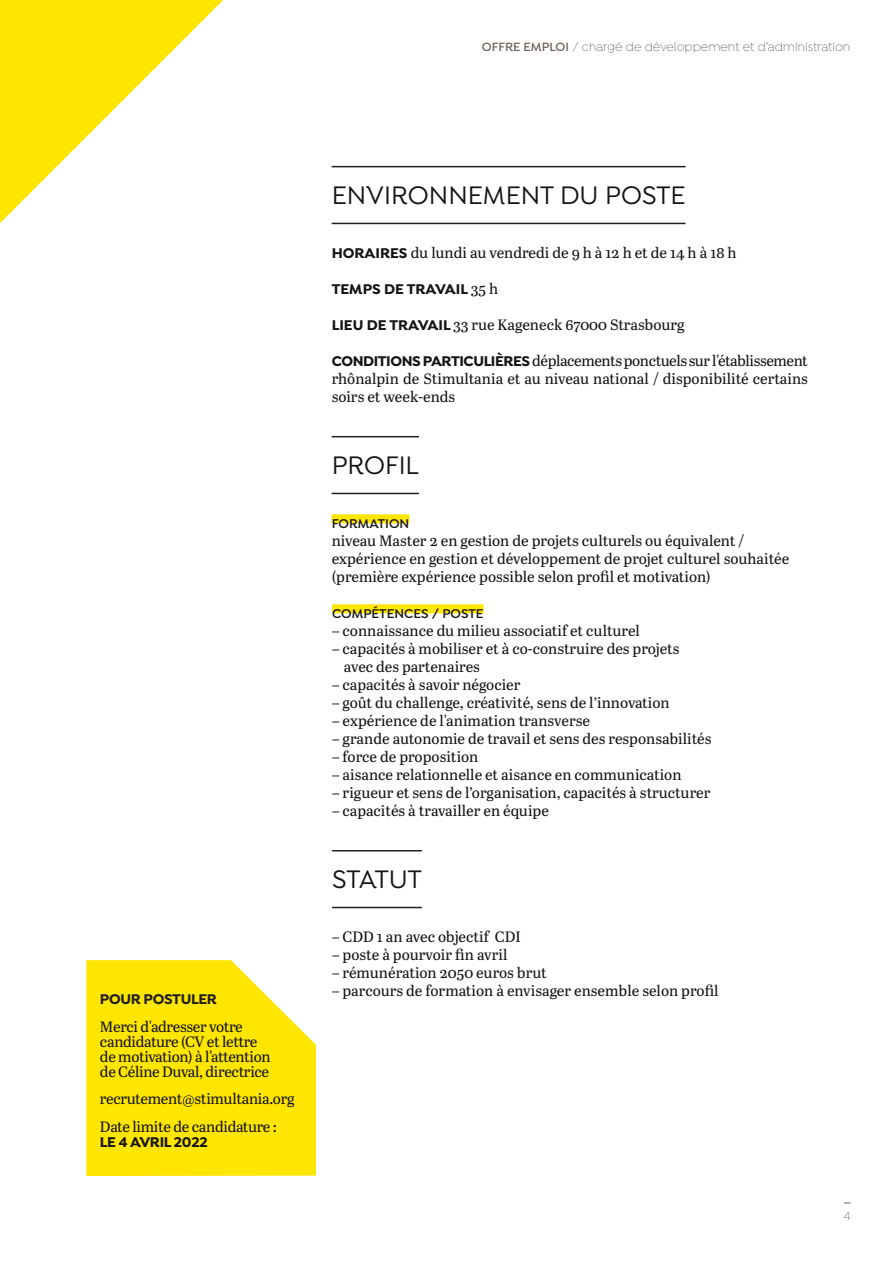
<style>
.page{position:relative;width:893px;height:1263px;background:#fff}
.page>*{position:absolute;margin:0;border:0;box-sizing:border-box;transform-origin:0 0}
.t1{font:500 27px "Isidora";color:#141413}
.t2{font:15px/18px "Abril Text";color:#141413}
.t3{font:15px/15px "Abril Text";letter-spacing:-.02em;color:#141413}
.t4{font:700 15px "Isidora";color:#141413}
.t5{font:700 15px "Isidora";letter-spacing:-.02em;color:#231f20}
.t6{font:700 15px "Isidora";letter-spacing:-.02em;color:#141413}
.t7{font:600 13.5px "Isidora";color:#141413}
.t8{font:300 12.75px "Isidora";color:#72635d}
.s1{font-weight:600}
.s2{font-family:"Isidora";font-weight:700}
.s3{font-family:"Abril Text";font-weight:400}
</style>
<div class="page">
<svg style="left:0;top:0;width:223px;height:223px"></svg>
<hr style="left:332px;top:166px;width:353px;height:1px;background:#231f20">
<hr style="left:332px;top:223px;width:353px;height:1px;background:#231f20">
<hr style="left:332px;top:436px;width:87px;height:1px;background:#231f20">
<hr style="left:332px;top:493px;width:87px;height:1px;background:#231f20">
<div style="left:332px;top:514px;width:77px;height:9px;background:#ffe600"></div>
<div style="left:332px;top:604px;width:152px;height:9px;background:#ffe600"></div>
<hr style="left:332px;top:850px;width:90px;height:1px;background:#231f20">
<hr style="left:332px;top:907px;width:90px;height:1px;background:#231f20">
<svg style="left:86px;top:960px;width:230px;height:216px;background:#ffe713"></svg>
<p class="t8" style="left:482px;top:41px;width:370px"><span class="s1">OFFRE EMPLOI</span> / chargé de développement et d’administration</p>
<p class="t5" style="left:100px;top:992px;width:119px">POUR POSTULER</p>
<p class="t3" style="left:100px;top:1020px;width:172px">Merci d'adresser votre candidature (CV et lettre de motivation) à l'attention de Céline Duval, directrice</p>
<p class="t3" style="left:100px;top:1086px;width:196px;line-height:27.8px">recrutement@stimultania.org<br>Date limite de candidature :</p>
<p class="t6" style="left:100px;top:1135px;width:109px">LE 4 AVRIL 2022</p>
<h1 class="t1" style="left:332px;top:182px;width:355px">ENVIRONNEMENT DU POSTE</h1>
<p class="t2" style="left:332px;top:244px;width:406px"><span class="s2">HORAIRES</span> du lundi au vendredi de 9 h à 12 h et de 14 h à 18 h</p>
<p class="t4" style="left:332px;top:282px;width:168px">TEMPS DE TRAVAIL <span class="s3">35 h</span></p>
<p class="t2" style="left:332px;top:316px;width:354px"><span class="s2">LIEU DE TRAVAIL</span> 33 rue Kageneck 67000 Strasbourg</p>
<p class="t2" style="left:332px;top:352px;width:478px;text-align:justify"><span class="s2">CONDITIONS PARTICULIÈRES</span> déplacements ponctuels sur l'établissement rhônalpin de Stimultania et au niveau national / disponibilité certains soirs et week-ends</p>
<h1 class="t1" style="left:332px;top:452px;width:89px">PROFIL</h1>
<p class="t7" style="left:332px;top:517px;width:79px">FORMATION</p>
<p class="t2" style="left:332px;top:532px;width:459px">niveau Master 2 en gestion de projets culturels ou équivalent / expérience en gestion et développement de projet culturel souhaitée (première expérience possible selon profil et motivation)</p>
<p class="t7" style="left:332px;top:607px;width:153px">COMPÉTENCES / POSTE</p>
<p class="t2" style="left:332px;top:622px;width:309px">– connaissance du milieu associatif et culturel</p>
<p class="t2" style="left:344px;top:640px;width:337px;text-indent:-12px">– capacités à mobiliser et à co-construire des projets avec des partenaires</p>
<p class="t2" style="left:332px;top:676px;width:190px">– capacités à savoir négocier</p>
<p class="t2" style="left:332px;top:694px;width:339px">– goût du challenge, créativité, sens de l’innovation</p>
<p class="t2" style="left:332px;top:712px;width:259px">– expérience de l'animation transverse</p>
<p class="t2" style="left:332px;top:730px;width:381px">– grande autonomie de travail et sens des responsabilités</p>
<p class="t2" style="left:332px;top:748px;width:148px">– force de proposition</p>
<p class="t2" style="left:332px;top:766px;width:351px">– aisance relationnelle et aisance en communication</p>
<p class="t2" style="left:332px;top:784px;width:380px">– rigueur et sens de l’organisation, capacités à structurer</p>
<p class="t2" style="left:332px;top:802px;width:218px">– capacités à travailler en équipe</p>
<h1 class="t1" style="left:332px;top:866px;width:91px">STATUT</h1>
<p class="t2" style="left:332px;top:928px;width:190px">– CDD 1 an avec objectif CDI</p>
<p class="t2" style="left:332px;top:946px;width:177px">– poste à pourvoir fin avril</p>
<p class="t2" style="left:332px;top:964px;width:216px">– rémunération 2050 euros brut</p>
<p class="t2" style="left:332px;top:982px;width:388px">– parcours de formation à envisager ensemble selon profil</p>
<p class="t8" style="left:844px;top:1210px;width:8px">4</p>
</div>
